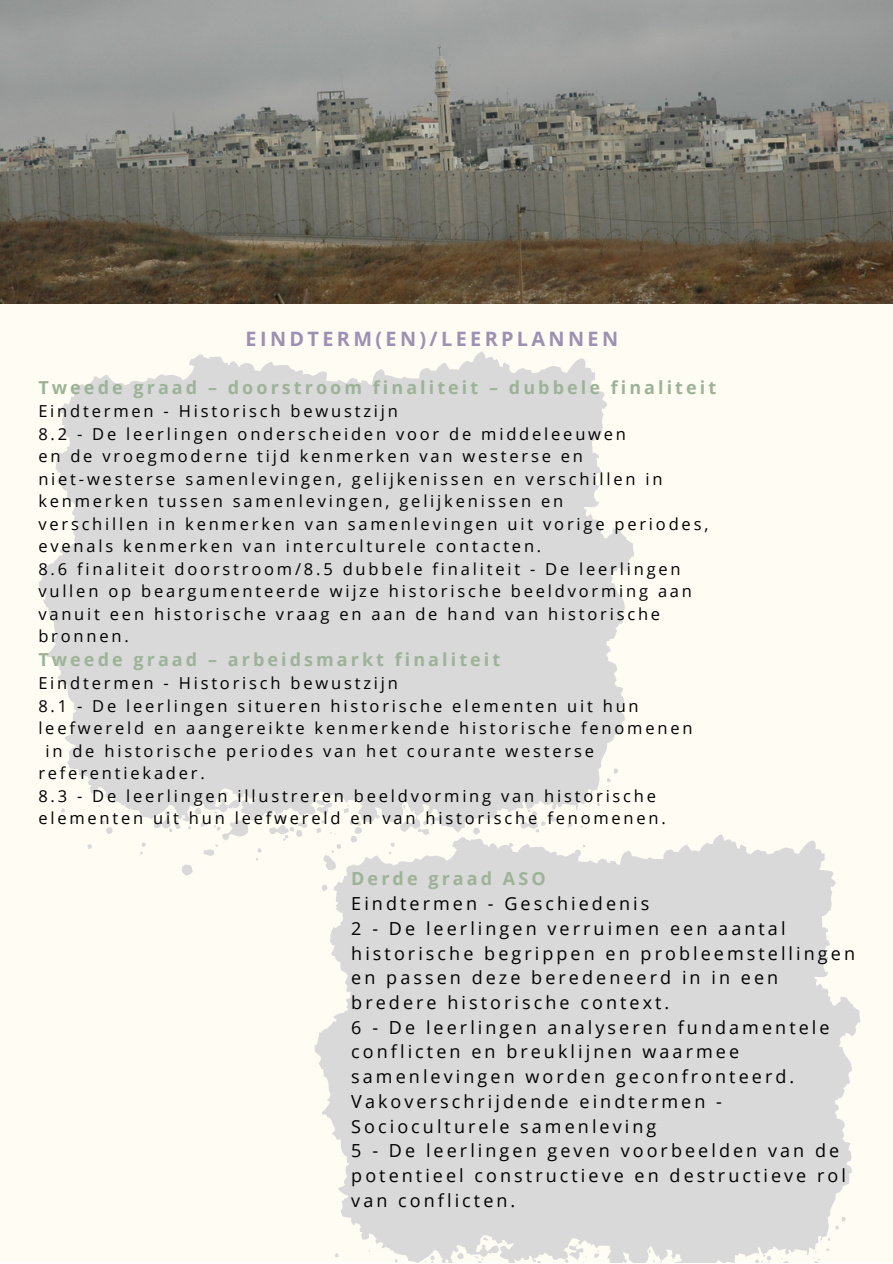
<style>
.page{position:relative;width:893px;height:1264px;background:#fff}
.page>*{position:absolute;margin:0;border:0;box-sizing:border-box;transform-origin:0 0}
.t1{font:700 19.8px "Open Sans";letter-spacing:.17em;color:#9d90b2}
.t2{font:18px/24.8px "Open Sans";letter-spacing:.17em;color:#000}
.t3{font:700 18px "Open Sans";letter-spacing:.17em;color:#9db398}
.t4{font:16.5px/22.5px "Open Sans";letter-spacing:.17em;color:#000}
</style>
<div class="page">
<div style="left:0;top:0;width:892px;height:1262px;background:#fffcf3"></div>
<img style="left:0;top:0;width:892px;height:304px">
<svg style="left:39px;top:351px;width:595px;height:525px;fill:#d9d9d9"></svg>
<svg style="left:314px;top:834px;width:546px;height:428px;background:#dedddc"></svg>
<p class="t1" style="left:245px;top:324px;width:374px">EINDTERM(EN)/LEERPLANNEN</p>
<p class="t3" style="left:38px;top:374px;width:679px">Tweede graad – doorstroom finaliteit – dubbele finaliteit</p>
<p class="t4" style="left:38px;top:399px;width:671px">Eindtermen - Historisch bewustzijn<br>8.2 - De leerlingen onderscheiden voor de middeleeuwen<br>en de vroegmoderne tijd kenmerken van westerse en niet-westerse samenlevingen, gelijkenissen en verschillen in kenmerken tussen samenlevingen, gelijkenissen en<br>verschillen in kenmerken van samenlevingen uit vorige periodes, evenals kenmerken van interculturele contacten.<br>8.6 finaliteit doorstroom/8.5 dubbele finaliteit - De leerlingen vullen op beargumenteerde wijze historische beeldvorming aan vanuit een historische vraag en aan de hand van historische bronnen.</p>
<p class="t3" style="left:38px;top:646px;width:463px">Tweede graad – arbeidsmarkt finaliteit</p>
<p class="t4" style="left:38px;top:671px;width:361px">Eindtermen - Historisch bewustzijn</p>
<p class="t4" style="left:38px;top:694px;width:602px">8.1 - De leerlingen situeren historische elementen uit hun</p>
<p class="t4" style="left:38px;top:716px;width:655px">leefwereld en aangereikte kenmerkende historische fenomenen</p>
<p class="t4" style="left:45px;top:739px;width:550px">in de historische periodes van het courante westerse</p>
<p class="t4" style="left:38px;top:761px;width:168px">referentiekader.</p>
<p class="t4" style="left:38px;top:784px;width:619px">8.3 - De leerlingen illustreren beeldvorming van historische</p>
<p class="t4" style="left:38px;top:806px;width:629px">elementen uit hun leefwereld en van historische fenomenen.</p>
<p class="t3" style="left:351px;top:866px;width:196px">Derde graad ASO</p>
<p class="t2" style="left:351px;top:890px;width:505px">Eindtermen - Geschiedenis<br>2 - De leerlingen verruimen een aantal historische begrippen en probleemstellingen en passen deze beredeneerd in in een bredere historische context.<br>6 - De leerlingen analyseren fundamentele conflicten en breuklijnen waarmee samenlevingen worden geconfronteerd.<br>Vakoverschrijdende eindtermen - Socioculturele samenleving<br>5 - De leerlingen geven voorbeelden van de potentieel constructieve en destructieve rol van conflicten.</p>
</div>
